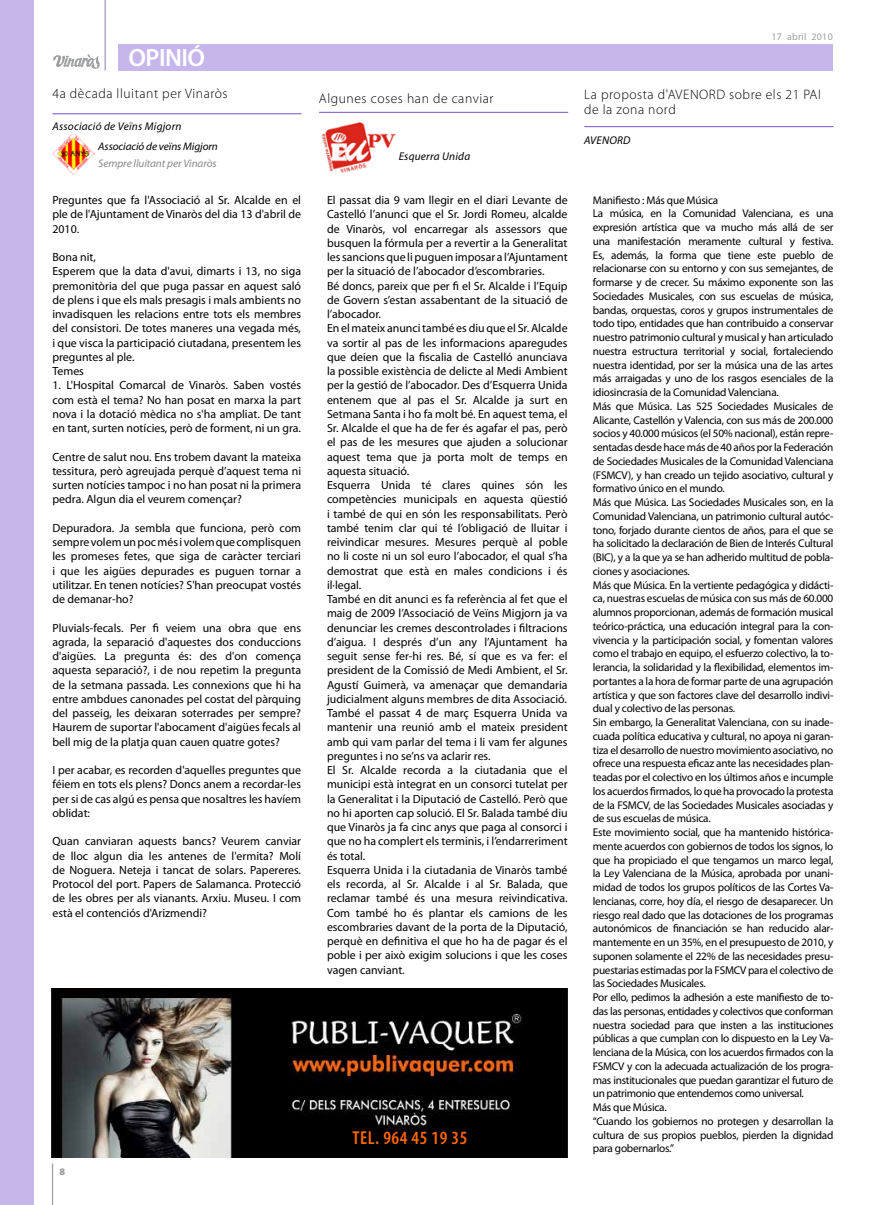
<style>
.page{position:relative;width:886px;height:1205px;background:#fff}
.page>*{position:absolute;margin:0;border:0;box-sizing:border-box;transform-origin:0 0}
.t1{font:600 25px "Myriad Pro";letter-spacing:-.02em;color:#fff}
.t2{font:600 condensed 18.75px "Myriad Pro";letter-spacing:.03em;color:#f60}
.t3{font:300 13.75px/15px "Myriad Pro";letter-spacing:.04em;color:#000}
.t4{font:11.88px/14.2px "Myriad Pro";color:#000;text-align:justify}
.t5{font:11.25px/13.8px "Myriad Pro";letter-spacing:-.02em;color:#000}
.t6{font:italic 11.25px "Myriad Pro";letter-spacing:.02em;color:#000}
.t7{font:italic 11px "Myriad Pro";letter-spacing:-.01em;color:#000}
.t8{font:italic 11px "Myriad Pro";letter-spacing:-.01em;color:#87888a}
.t9{font:10px "Myriad Pro";letter-spacing:.025em;color:#9c9e9f}
.t10{font:900 10px "Myriad Pro";color:#9c9e9f}
</style>
<div class="page">
<hr style="left:52px;top:1163px;width:1px;height:42px;background:#9c9e9f">
<img style="left:52px;top:134px;width:43px;height:41px">
<img style="left:321px;top:123px;width:75px;height:50px">
<hr style="left:105px;top:0;width:1px;height:71px;background:#a897c4">
<svg style="left:53px;top:54px;width:47px;height:15px"></svg>
<div style="left:118px;top:44px;width:714px;height:27px;background:#c7b6ec"></div>
<div style="left:0;top:0;width:33px;height:1205px;background:#c7b6ec"></div>
<hr style="left:52px;top:113px;width:250px;height:1px;background:#8f6cd8">
<hr style="left:319px;top:112px;width:249px;height:1px;background:#8f6cd8">
<hr style="left:584px;top:126px;width:249px;height:1px;background:#8f6cd8">
<img style="left:52px;top:989px;width:516px;height:168px">
<h1 class="t1" style="left:128px;top:42px;width:78px">OPINIÓ</h1>
<p class="t3" style="left:53px;top:86px;width:177px">4a dècada lluitant per Vinaròs</p>
<p class="t6" style="left:52px;top:119px;width:131px">Associació de Veïns Migjorn</p>
<p class="t7" style="left:98px;top:140px;width:121px">Associació de veïns Migjorn</p>
<p class="t8" style="left:98px;top:156px;width:120px">Sempre lluitant per Vinaròs</p>
<p class="t4" style="left:52px;top:193px;width:250px">Preguntes que fa l'Associació al Sr. Alcalde en el ple de l'Ajuntament de Vinaròs del dia 13 d'abril de 2010.</p>
<p class="t4" style="left:52px;top:250px;width:250px;text-align:left">Bona nit,<br>Esperem que la data d'avui, dimarts i 13, no siga premonitòria del que puga passar en aquest saló de plens i que els mals presagis i mals ambients no invadisquen les relacions entre tots els membres del consistori. De totes maneres una vegada més, i que visca la participació ciutadana, presentem les preguntes al ple.<br>Temes</p>
<p class="t4" style="left:52px;top:378px;width:250px">1. L'Hospital Comarcal de Vinaròs. Saben vostés com està el tema? No han posat en marxa la part nova i la dotació mèdica no s'ha ampliat. De tant en tant, surten notícies, però de forment, ni un gra.</p>
<p class="t4" style="left:52px;top:449px;width:250px">Centre de salut nou. Ens trobem davant la mateixa tessitura, però agreujada perquè d’aquest tema ni surten notícies tampoc i no han posat ni la primera pedra. Algun dia el veurem començar?</p>
<p class="t4" style="left:52px;top:520px;width:250px">Depuradora. Ja sembla que funciona, però com sempre volem un poc més i volem que complisquen les promeses fetes, que siga de caràcter terciari i que les aigües depurades es puguen tornar a utilitzar. En tenen notícies? S'han preocupat vostés de demanar-ho?</p>
<p class="t4" style="left:52px;top:620px;width:250px">Pluvials-fecals. Per fi veiem una obra que ens agrada, la separació d'aquestes dos conduccions d'aigües. La pregunta és: des d'on comença aquesta separació?, i de nou repetim la pregunta de la setmana passada. Les connexions que hi ha entre ambdues canonades pel costat del pàrquing del passeig, les deixaran soterrades per sempre?<br>Haurem de suportar l'abocament d'aigües fecals al bell mig de la platja quan cauen quatre gotes?</p>
<p class="t4" style="left:52px;top:763px;width:250px">I per acabar, es recorden d'aquelles preguntes que féiem en tots els plens? Doncs anem a recordar-les per si de cas algú es pensa que nosaltres les havíem oblidat:</p>
<p class="t4" style="left:52px;top:834px;width:250px">Quan canviaran aquests bancs? Veurem canviar de lloc algun dia les antenes de l'ermita? Molí de Noguera. Neteja i tancat de solars. Papereres.<br>Protocol del port. Papers de Salamanca. Protecció de les obres per als vianants. Arxiu. Museu. I com està el contenciós d'Arizmendi?</p>
<p class="t10" style="left:59px;top:1165px;width:7px">8</p>
<p class="t3" style="left:319px;top:91px;width:176px">Algunes coses han de canviar</p>
<p class="t6" style="left:399px;top:150px;width:73px">Esquerra Unida</p>
<p class="t9" style="left:771px;top:31px;width:63px">17 abril 2010</p>
<p class="t3" style="left:584px;top:87px;width:238px">La proposta d'AVENORD sobre els 21 PAI de la zona nord</p>
<p class="t6" style="left:584px;top:134px;width:48px">AVENORD</p>
<p class="t4" style="left:327px;top:193px;width:242px;text-align:left">El passat dia 9 vam llegir en el diari Levante de Castelló l’anunci que el Sr. Jordi Romeu, alcalde de Vinaròs, vol encarregar als assessors que busquen la fórmula per a revertir a la Generalitat les sancions que li puguen imposar a l’Ajuntament per la situació de l’abocador d’escombraries.<br>Bé doncs, pareix que per fi el Sr. Alcalde i l’Equip de Govern s’estan assabentant de la situació de l’abocador.<br>En el mateix anunci també es diu que el Sr. Alcalde va sortir al pas de les informacions aparegudes que deien que la fiscalia de Castelló anunciava la possible existència de delicte al Medi Ambient per la gestió de l’abocador. Des d’Esquerra Unida entenem que al pas el Sr. Alcalde ja surt en Setmana Santa i ho fa molt bé. En aquest tema, el Sr. Alcalde el que ha de fer és agafar el pas, però el pas de les mesures que ajuden a solucionar aquest tema que ja porta molt de temps en aquesta situació.<br>Esquerra Unida té clares quines són les competències municipals en aquesta qüestió i també de qui en són les responsabilitats. Però també tenim clar qui té l’obligació de lluitar i reivindicar mesures. Mesures perquè al poble no li coste ni un sol euro l’abocador, el qual s’ha demostrat que està en males condicions i és il·legal.<br>També en dit anunci es fa referència al fet que el maig de 2009 l’Associació de Veïns Migjorn ja va denunciar les cremes descontrolades i filtracions d’aigua. I després d’un any l’Ajuntament ha seguit sense fer-hi res. Bé, sí que es va fer: el president de la Comissió de Medi Ambient, el Sr.<br>Agustí Guimerà, va amenaçar que demandaria judicialment alguns membres de dita Associació.<br>També el passat 4 de març Esquerra Unida va mantenir una reunió amb el mateix president amb qui vam parlar del tema i li vam fer algunes preguntes i no se’ns va aclarir res.<br>El Sr. Alcalde recorda a la ciutadania que el municipi està integrat en un consorci tutelat per la Generalitat i la Diputació de Castelló. Però que no hi aporten cap solució. El Sr. Balada també diu que Vinaròs ja fa cinc anys que paga al consorci i que no ha complert els terminis, i l’endarreriment és total.<br>Esquerra Unida i la ciutadania de Vinaròs també els recorda, al Sr. Alcalde i al Sr. Balada, que reclamar també és una mesura reivindicativa.<br>Com també ho és plantar els camions de les escombraries davant de la porta de la Diputació, perquè en definitiva el que ho ha de pagar és el poble i per això exigim solucions i que les coses vagen canviant.</p>
<p class="t5" style="left:593px;top:193px;width:242px">Manifiesto : Más que Música<br>La música, en la Comunidad Valenciana, es una expresión artística que va mucho más allá de ser una manifestación meramente cultural y festiva.<br>Es, además, la forma que tiene este pueblo de relacionarse con su entorno y con sus semejantes, de formarse y de crecer. Su máximo exponente son las Sociedades Musicales, con sus escuelas de música, bandas, orquestas, coros y grupos instrumentales de todo tipo, entidades que han contribuido a conservar nuestro patrimonio cultural y musical y han articulado nuestra estructura territorial y social, fortaleciendo nuestra identidad, por ser la música una de las artes más arraigadas y uno de los rasgos esenciales de la idiosincrasia de la Comunidad Valenciana.<br>Más que Música. Las 525 Sociedades Musicales de Alicante, Castellón y Valencia, con sus más de 200.000 socios y 40.000 músicos (el 50% nacional), están repre&shy;sentadas desde hace más de 40 años por la Federación de Sociedades Musicales de la Comunidad Valenciana (FSMCV), y han creado un tejido asociativo, cultural y formativo único en el mundo.<br>Más que Música. Las Sociedades Musicales son, en la Comunidad Valenciana, un patrimonio cultural autóc&shy;tono, forjado durante cientos de años, para el que se ha solicitado la declaración de Bien de Interés Cultural (BIC), y a la que ya se han adherido multitud de pobla&shy;ciones y asociaciones.<br>Más que Música. En la vertiente pedagógica y didácti&shy;ca, nuestras escuelas de música con sus más de 60.000 alumnos proporcionan, además de formación musical teórico-práctica, una educación integral para la con&shy;vivencia y la participación social, y fomentan valores como el trabajo en equipo, el esfuerzo colectivo, la to&shy;lerancia, la solidaridad y la flexibilidad, elementos im&shy;portantes a la hora de formar parte de una agrupación artística y que son factores clave del desarrollo indivi&shy;dual y colectivo de las personas.<br>Sin embargo, la Generalitat Valenciana, con su inade&shy;cuada política educativa y cultural, no apoya ni garan&shy;tiza el desarrollo de nuestro movimiento asociativo, no ofrece una respuesta eficaz ante las necesidades plan&shy;teadas por el colectivo en los últimos años e incumple los acuerdos firmados, lo que ha provocado la protesta de la FSMCV, de las Sociedades Musicales asociadas y de sus escuelas de música.<br>Este movimiento social, que ha mantenido histórica&shy;mente acuerdos con gobiernos de todos los signos, lo que ha propiciado el que tengamos un marco legal, la Ley Valenciana de la Música, aprobada por unani&shy;midad de todos los grupos políticos de las Cortes Va&shy;lencianas, corre, hoy día, el riesgo de desaparecer. Un riesgo real dado que las dotaciones de los programas autonómicos de financiación se han reducido alar&shy;mantemente en un 35%, en el presupuesto de 2010, y suponen solamente el 22% de las necesidades presu&shy;puestarias estimadas por la FSMCV para el colectivo de las Sociedades Musicales.<br>Por ello, pedimos la adhesión a este manifiesto de to&shy;das las personas, entidades y colectivos que conforman nuestra sociedad para que insten a las instituciones públicas a que cumplan con lo dispuesto en la Ley Va&shy;lenciana de la Música, con los acuerdos firmados con la FSMCV y con la adecuada actualización de los progra&shy;mas institucionales que puedan garantizar el futuro de un patrimonio que entendemos como universal.<br>Más que Música.<br>“Cuando los gobiernos no protegen y desarrollan la cultura de sus propios pueblos, pierden la dignidad para gobernarlos.”</p>
<h2 class="t2" style="left:353px;top:1126px;width:116px">TEL. 964 45 19 35</h2>
</div>
